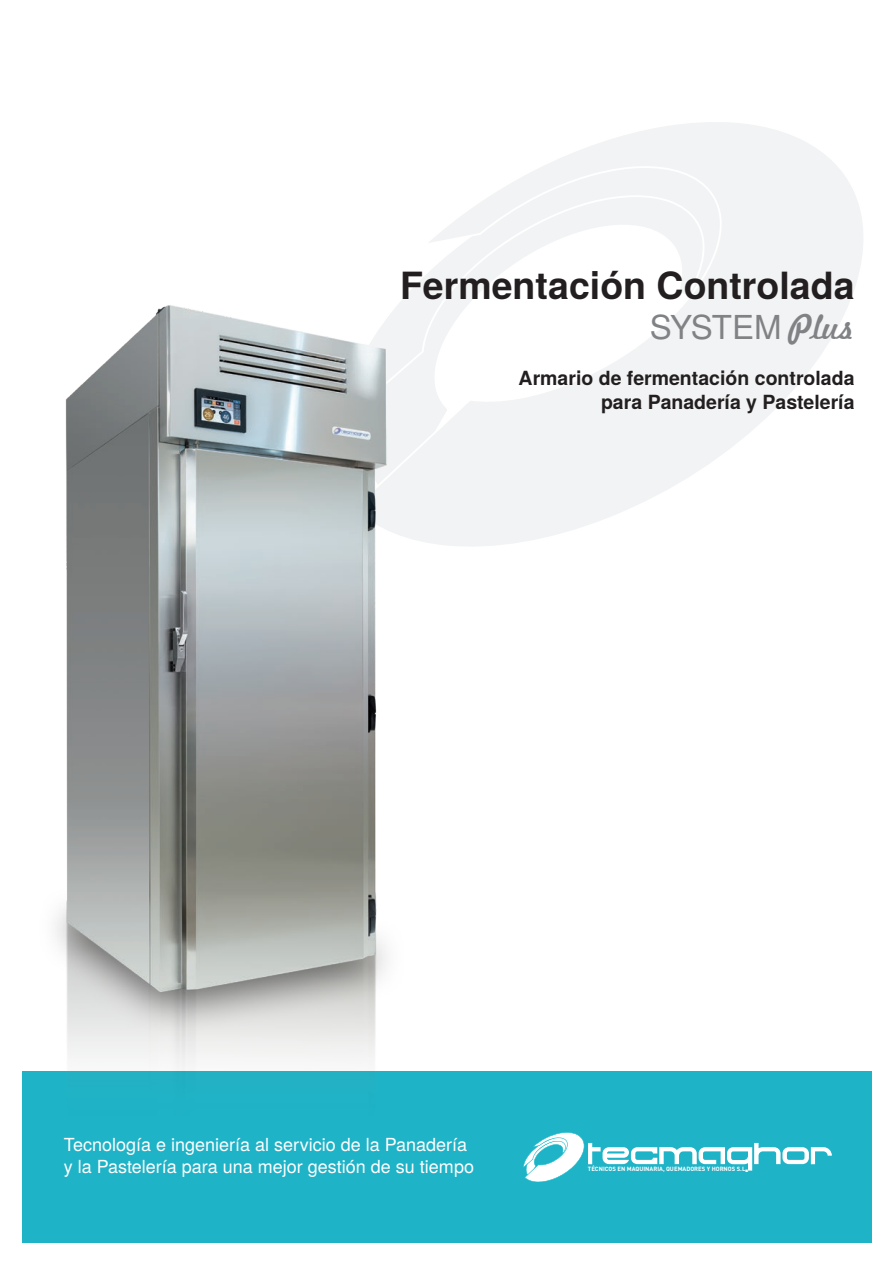
<style>
.page{position:relative;width:893px;height:1263px;background:#fff}
.page>*{position:absolute;margin:0;border:0;box-sizing:border-box;transform-origin:0 0}
.t1{font:700 37.5px "Te X Gyre Heros";color:#231f20}
.t2{font:33px "Te X Gyre Heros";letter-spacing:-.03em;color:#808285}
.t3{font:700 19.5px/23.4px "Te X Gyre Heros";color:#231f20;text-align:right}
.t4{font:18px "Te X Gyre Heros";color:#fff}
.t5{font:700 16.35px "DIN Pro";color:#fff}
.t6{font:700 6px "DIN Pro";color:#fff}
.s1{font-family:"Freehand 521 BT Regular C"}
</style>
<div class="page">
<div style="left:22px;top:1071px;width:850px;height:172px;background:#1fb3c7"></div>
<svg style="left:415px;top:122px;width:448px;height:424px"></svg>
<svg style="left:523px;top:1132px;width:309px;height:50px"></svg>
<img style="left:55px;top:286px;width:365px;height:785px">
<p class="t1" style="left:400px;top:257px;width:456px">Fermentación Controlada</p>
<p class="t2" style="left:650px;top:301px;width:206px">SYSTEM <span class="s1">Plus</span></p>
<p class="t3" style="left:519px;top:366px;width:337px">Armario de fermentación controlada para Panadería y Pastelería</p>
<p class="t4" style="left:64px;top:1130px;width:405px">Tecnología e ingeniería al servicio de la Panadería</p>
<p class="t4" style="left:64px;top:1152px;width:412px">y la Pastelería para una mejor gestión de su tiempo</p>
<p class="t6" style="left:588px;top:1163px;width:159px">TÉCNICOS EN MAQUINARIA, QUEMADORES Y HORNOS S.L</p>
<p class="t5" style="left:744px;top:1152px;width:6px">.</p>
</div>
